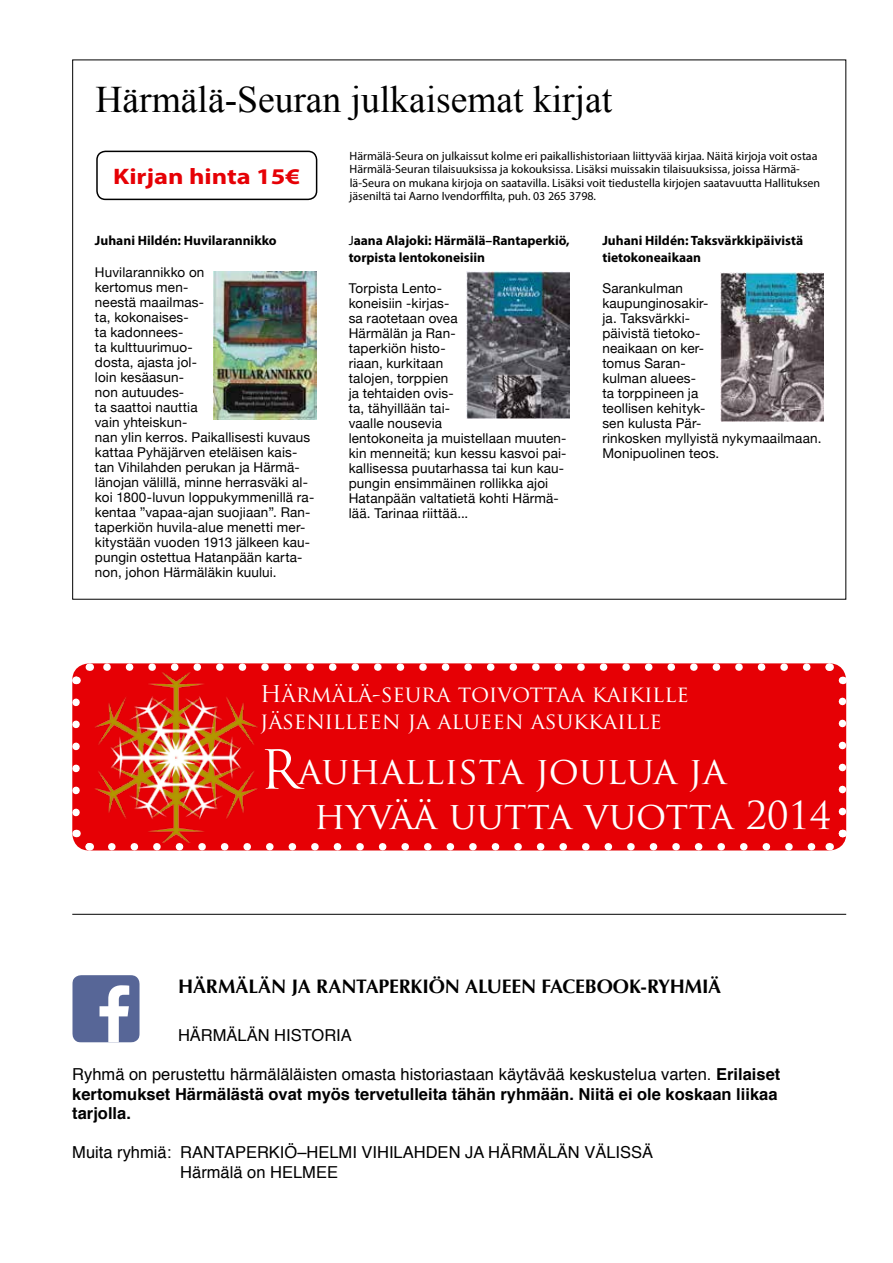
<style>
.page{position:relative;width:893px;height:1263px;background:#fff}
.page>*{position:absolute;margin:0;border:0;box-sizing:border-box;transform-origin:0 0}
.t1{font:37.5px/45px "Trajan Pro";color:#fff}
.t2{font:37.5px "Times New Roman";color:#000}
.t3{font:22.5px/27px "Trajan Pro";color:#fff}
.t4{font:700 22.5px "Myriad Pro";color:#e60005;scale:1.18 1}
.t5{font:700 19.5px "Optima";letter-spacing:-.01em;color:#000}
.t6{font:700 16.5px/19.5px "Helvetica";color:#000}
.t7{font:16.5px/19.5px "Helvetica";color:#000}
.t8{font:13.5px/15px "Helvetica Neue";letter-spacing:.01em;color:#000}
.t9{font:700 13.5px/16.2px "Myriad Pro";color:#000}
.t10{font:12px/13.5px "Myriad Pro";color:#000}
.s1{font-weight:400}
.s2{font-size:52.5px}
</style>
<div class="page">
<div style="left:72px;top:663px;width:774px;height:187px;background:#e60005;border-radius:17px"></div>
<svg style="left:72px;top:702px;width:7px;height:120px"></svg>
<svg style="left:112px;top:843px;width:704px;height:7px"></svg>
<svg style="left:839px;top:697px;width:7px;height:115px"></svg>
<svg style="left:101px;top:663px;width:706px;height:8px"></svg>
<svg style="left:72px;top:830px;width:25px;height:21px"></svg>
<svg style="left:828px;top:826px;width:19px;height:25px"></svg>
<svg style="left:822px;top:663px;width:25px;height:21px"></svg>
<svg style="left:72px;top:663px;width:18px;height:25px"></svg>
<img style="left:79px;top:671px;width:179px;height:172px">
<div style="left:96px;top:151px;width:221px;height:49px;border:2px solid #000;border-radius:9px"></div>
<img style="left:467px;top:271px;width:103px;height:148px">
<img style="left:213px;top:271px;width:103px;height:148px">
<img style="left:720px;top:272px;width:103px;height:149px">
<svg style="left:72px;top:975px;width:68px;height:67px"></svg>
<hr style="left:72px;top:914px;width:774px;height:1px;background:#000">
<h1 class="t2" style="left:96px;top:74px;width:518px">Härmälä-Seuran julkaisemat kirjat</h1>
<p class="t10" style="left:350px;top:149px;width:472px">Härmälä-Seura on julkaissut kolme eri paikallishistoriaan liittyvää kirjaa. Näitä kirjoja voit ostaa Härmälä-Seuran tilaisuuksissa ja kokouksissa. Lisäksi muissakin tilaisuuksissa, joissa Härmä&shy;lä-Seura on mukana kirjoja on saatavilla. Lisäksi voit tiedustella kirjojen saatavuutta Hallituksen jäseniltä tai Aarno Ivendorffilta, puh. 03 265 3798.</p>
<p class="t9" style="left:95px;top:232px;width:183px">Juhani Hildén: Huvilarannikko</p>
<p class="t8" style="left:95px;top:265px;width:221px">Huvilarannikko on<br>kertomus men-<br>neestä maailmas-<br>ta, kokonaises-<br>ta kadonnees-<br>ta kulttuurimuo-<br>dosta, ajasta jol-<br>loin kesäasun-<br>non autuudes-<br>ta saattoi nauttia<br>vain yhteiskun-<br>nan ylin kerros. Paikallisesti kuvaus kattaa Pyhäjärven eteläisen kais&shy;tan Vihilahden perukan ja Härmä&shy;länojan välillä, minne herrasväki al&shy;koi 1800-luvun loppukymmenillä ra&shy;kentaa ”vapaa-ajan suojiaan”. Ran&shy;taperkiön huvila-alue menetti mer&shy;kitystään vuoden 1913 jälkeen kau&shy;pungin ostettua Hatanpään karta&shy;non, johon Härmäläkin kuului.</p>
<h2 class="t4" style="left:113px;top:162px;width:160px">Kirjan hinta 15€</h2>
<p class="t9" style="left:349px;top:232px;width:223px"><span class="s1">J</span>aana Alajoki: Härmälä–Rantaperkiö, torpista lentokoneisiin</p>
<p class="t8" style="left:349px;top:281px;width:219px">Torpista Lento-<br>koneisiin -kirjas-<br>sa raotetaan ovea<br>Härmälän ja Ran-<br>taperkiön histo-<br>riaan, kurkitaan<br>talojen, torppien<br>ja tehtaiden ovis-<br>ta, tähyillään tai-<br>vaalle nousevia<br>lentokoneita ja muistellaan muuten&shy;kin menneitä; kun kessu kasvoi pai&shy;kallisessa puutarhassa tai kun kau&shy;pungin ensimmäinen rollikka ajoi<br>Hatanpään valtatietä kohti Härmä&shy;lää. Tarinaa riittää...</p>
<p class="t9" style="left:602px;top:232px;width:202px">Juhani Hildén: Taksvärkkipäivistä tietokoneaikaan</p>
<p class="t8" style="left:602px;top:281px;width:221px">Sarankulman<br>kaupunginosakir-<br>ja. Taksvärkki-<br>päivistä tietoko-<br>neaikaan on ker-<br>tomus Saran-<br>kulman aluees-<br>ta torppineen ja<br>teollisen kehityk-<br>sen kulusta Pär-<br>rinkosken myllyistä nykymaailmaan.<br>Monipuolinen teos.</p>
<h2 class="t3" style="left:260px;top:680px;width:430px">Härmälä-seura toivottaa kaikille jäsenilleen ja alueen asukkaille</h2>
<h1 class="t1" style="left:314px;top:748px;width:519px;text-indent:-54px"><span class="s2">R</span>auhallista joulua ja hyvää uutta vuotta 2014</h1>
<h3 class="t5" style="left:178px;top:975px;width:545px">HÄRMÄLÄN JA RANTAPERKIÖN ALUEEN FACEBOOK-RYHMIÄ</h3>
<p class="t7" style="left:178px;top:1026px;width:175px">HÄRMÄLÄN HISTORIA</p>
<p class="t6" style="left:72px;top:1065px;width:710px"><span class="s1">Ryhmä on perustettu härmäläläisten omasta historiastaan käytävää keskustelua varten.</span> Erilaiset kertomukset Härmälästä ovat myös tervetulleita tähän ryhmään. Niitä ei ole koskaan liikaa tarjolla.</p>
<p class="t7" style="left:180px;top:1143px;width:474px;text-indent:-108px">Muita ryhmiä: RANTAPERKIÖ–HELMI VIHILAHDEN JA HÄRMÄLÄN VÄLISSÄ<br>Härmälä on HELMEE</p>
</div>
